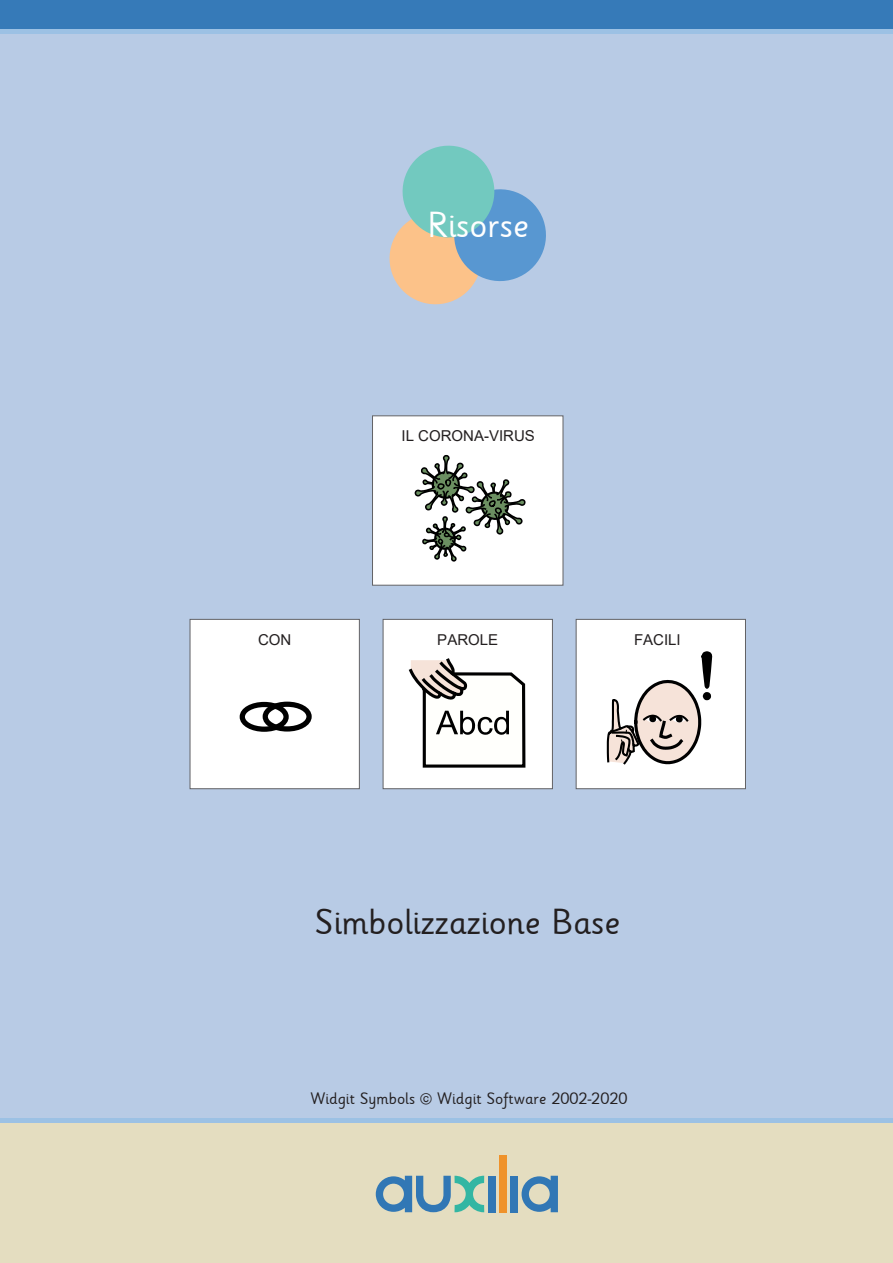
<style>
.page{position:relative;width:893px;height:1263px;background:#fff}
.page>*{position:absolute;margin:0;border:0;box-sizing:border-box;transform-origin:0 0}
.t1{font:36px "Sassoon Infant Rg";color:#231f20}
.t2{font:36px "Sassoon Infant Rg";color:#fff}
.testo{font:16.5px "Sassoon Infant Rg";color:#231f20}
.t3{font:15px "Arial";color:#231f20}
</style>
<div class="page">
<div style="left:0;top:4px;width:893px;height:1259px;background:#b8cbe5"></div>
<div style="left:0;top:1122px;width:893px;height:141px;background:#e4ddc0"></div>
<div style="left:499px;top:1155px;width:8px;height:57px;background:#ef922a"></div>
<div style="left:488px;top:1176px;width:7px;height:36px;background:#3177b5"></div>
<div style="left:510px;top:1176px;width:8px;height:36px;background:#3177b5"></div>
<svg style="left:522px;top:1176px;width:36px;height:36px"></svg>
<svg style="left:376px;top:1176px;width:108px;height:36px;background:#8ab2b7"></svg>
<div style="left:190px;top:619px;width:170px;height:170px;background:#fff;border:1px solid #636366"></div>
<div style="left:383px;top:619px;width:170px;height:170px;background:#fff;border:1px solid #636366"></div>
<div style="left:576px;top:619px;width:170px;height:170px;background:#fff;border:1px solid #636366"></div>
<div style="left:372px;top:415px;width:191px;height:170px;background:#fff;border:1px solid #636366"></div>
<svg style="left:389px;top:145px;width:157px;height:160px"></svg>
<div style="left:0;top:0;width:893px;height:30px;background:#367ab8"></div>
<hr style="left:0;top:30px;width:893px;height:4px;background:#9cc1e4">
<hr style="left:0;top:1118px;width:893px;height:4px;background:#9cc1e4">
<svg style="left:414px;top:454px;width:112px;height:108px"></svg>
<div style="left:240px;top:702px;width:49px;height:30px;border:5px solid #000;border-radius:50%"></div>
<div style="left:263px;top:702px;width:49px;height:29px;border:5px solid #000;border-radius:50%"></div>
<svg style="left:408px;top:658px;width:118px;height:110px"></svg>
<svg style="left:606px;top:651px;width:107px;height:114px"></svg>
<p class="t3" style="left:258px;top:629px;width:35px">CON</p>
<p class="t2" style="left:428px;top:205px;width:102px">Risorse</p>
<p class="t3" style="left:402px;top:426px;width:135px">IL CORONA-VIRUS</p>
<p class="t3" style="left:437px;top:629px;width:62px">PAROLE</p>
<p class="t3" style="left:634px;top:629px;width:48px">FACILI</p>
<p class="t1" style="left:315px;top:902px;width:307px">Simbolizzazione Base</p>
<p class="testo" style="left:310px;top:1089px;width:319px">Widgit Symbols © Widgit Software 2002-2020</p>
</div>
